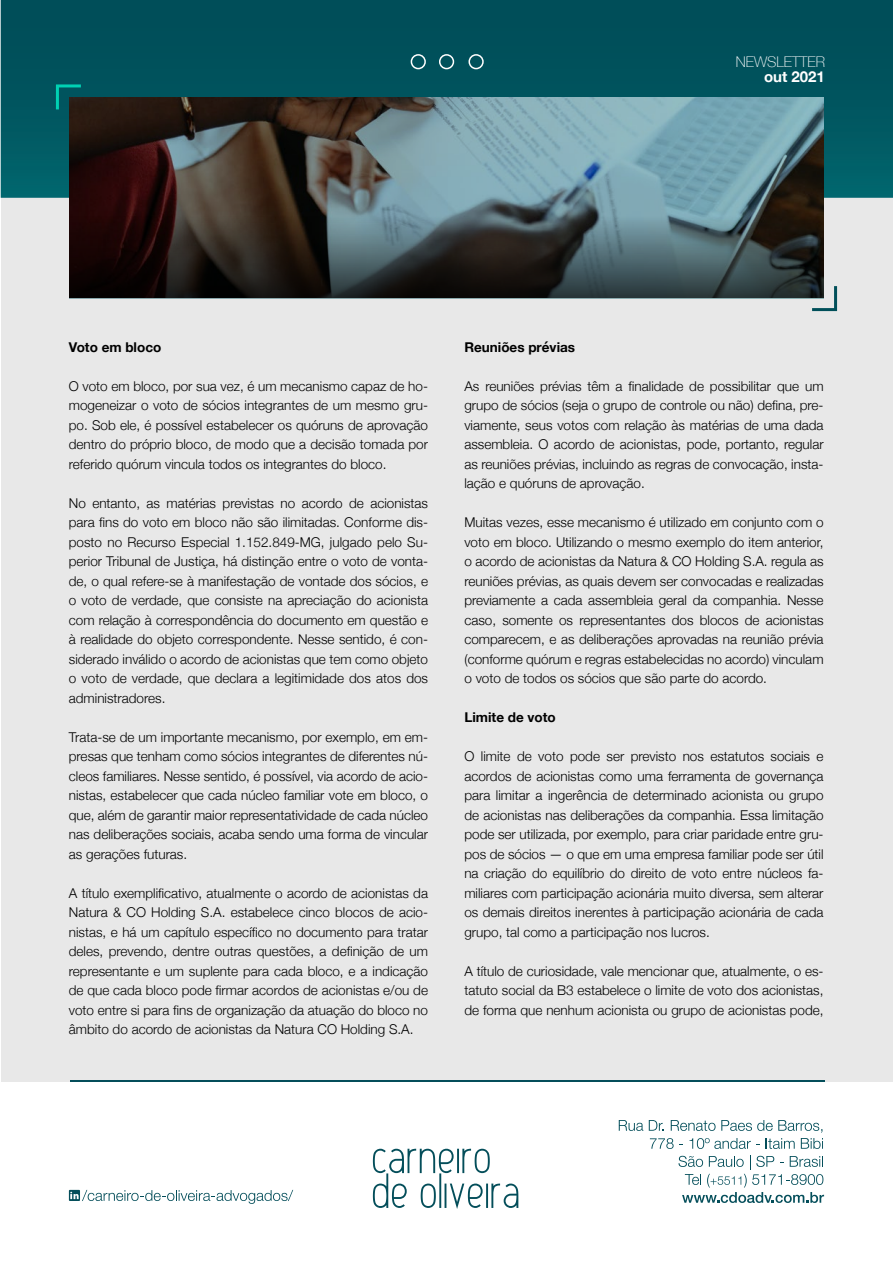
<style>
.page{position:relative;width:893px;height:1263px;background:#fff}
.page>*{position:absolute;margin:0;border:0;box-sizing:border-box;transform-origin:0 0}
.t1{font:700 15px "Helvetica Neue";color:#fff}
.t2{font:100 14.7px "Helvetica Neue";color:#fff}
.t3{font:300 13.5px/19.5px "Helvetica Neue";color:#000;text-align:justify}
.t4{font:700 13.5px "Helvetica Neue";color:#000}
</style>
<div class="page">
<div style="left:1px;top:2px;width:892px;height:1080px;background:#e8e8e8"></div>
<div style="left:1px;top:0;width:892px;height:198px;background:linear-gradient(to bottom,#004a55,#01646b)"></div>
<svg style="left:410px;top:53px;width:74px;height:17px"></svg>
<hr style="left:70px;top:1080px;width:754px;height:2px;background:#044e5a">
<svg style="left:373px;top:1149px;width:145px;height:60px"></svg>
<svg style="left:619px;top:1120px;width:24px;height:11px"></svg>
<svg style="left:649px;top:1120px;width:174px;height:29px"></svg>
<svg style="left:678px;top:1155px;width:146px;height:48px"></svg>
<svg style="left:69px;top:1190px;width:224px;height:14px"></svg>
<svg style="left:56px;top:84px;width:25px;height:25px"></svg>
<svg style="left:812px;top:286px;width:25px;height:25px"></svg>
<svg style="left:69px;top:98px;width:755px;height:89px;background:#5f7174"></svg>
<svg style="left:69px;top:187px;width:755px;height:20px;background:#5b676b"></svg>
<svg style="left:69px;top:207px;width:755px;height:91px;background:#333839"></svg>
<p class="t2" style="left:736px;top:50px;width:91px">NEWSLETTER</p>
<p class="t1" style="left:764px;top:65px;width:62px">out 2021</p>
<p class="t4" style="left:69px;top:336px;width:94px">Voto em bloco</p>
<p class="t3" style="left:69px;top:375px;width:361px">O voto em bloco, por sua vez, é um mecanismo capaz de ho&shy;mogeneizar o voto de sócios integrantes de um mesmo gru&shy;po. Sob ele, é possível estabelecer os quóruns de aprovação dentro do próprio bloco, de modo que a decisão tomada por referido quórum vincula todos os integrantes do bloco.</p>
<p class="t3" style="left:69px;top:492px;width:361px">No entanto, as matérias previstas no acordo de acionistas para fins do voto em bloco não são ilimitadas. Conforme dis&shy;posto no Recurso Especial 1.152.849-MG, julgado pelo Su&shy;perior Tribunal de Justiça, há distinção entre o voto de vonta&shy;de, o qual refere-se à manifestação de vontade dos sócios, e o voto de verdade, que consiste na apreciação do acionista com relação à correspondência do documento em questão e à realidade do objeto correspondente. Nesse sentido, é con&shy;siderado inválido o acordo de acionistas que tem como objeto o voto de verdade, que declara a legitimidade dos atos dos administradores.</p>
<p class="t3" style="left:69px;top:726px;width:361px">Trata-se de um importante mecanismo, por exemplo, em em&shy;presas que tenham como sócios integrantes de diferentes nú&shy;cleos familiares. Nesse sentido, é possível, via acordo de acio&shy;nistas, estabelecer que cada núcleo familiar vote em bloco, o que, além de garantir maior representatividade de cada núcleo nas deliberações sociais, acaba sendo uma forma de vincular as gerações futuras.</p>
<p class="t3" style="left:69px;top:882px;width:361px">A título exemplificativo, atualmente o acordo de acionistas da Natura &amp; CO Holding S.A. estabelece cinco blocos de acio&shy;nistas, e há um capítulo específico no documento para tratar deles, prevendo, dentre outras questões, a definição de um representante e um suplente para cada bloco, e a indicação de que cada bloco pode firmar acordos de acionistas e/ou de voto entre si para fins de organização da atuação do bloco no âmbito do acordo de acionistas da Natura CO Holding S.A.</p>
<p class="t4" style="left:464px;top:336px;width:112px">Reuniões prévias</p>
<p class="t3" style="left:464px;top:375px;width:361px">As reuniões prévias têm a finalidade de possibilitar que um grupo de sócios (seja o grupo de controle ou não) defina, pre&shy;viamente, seus votos com relação às matérias de uma dada assembleia. O acordo de acionistas, pode, portanto, regular as reuniões prévias, incluindo as regras de convocação, insta&shy;lação e quóruns de aprovação.</p>
<p class="t3" style="left:464px;top:512px;width:361px">Muitas vezes, esse mecanismo é utilizado em conjunto com o voto em bloco. Utilizando o mesmo exemplo do item anterior, o acordo de acionistas da Natura &amp; CO Holding S.A. regula as reuniões prévias, as quais devem ser convocadas e realizadas previamente a cada assembleia geral da companhia. Nesse caso, somente os representantes dos blocos de acionistas comparecem, e as deliberações aprovadas na reunião prévia (conforme quórum e regras estabelecidas no acordo) vinculam o voto de todos os sócios que são parte do acordo.</p>
<p class="t4" style="left:464px;top:707px;width:93px">Limite de voto</p>
<p class="t3" style="left:464px;top:746px;width:361px">O limite de voto pode ser previsto nos estatutos sociais e acordos de acionistas como uma ferramenta de governança para limitar a ingerência de determinado acionista ou grupo de acionistas nas deliberações da companhia. Essa limitação pode ser utilizada, por exemplo, para criar paridade entre gru&shy;pos de sócios — o que em uma empresa familiar pode ser útil na criação do equilíbrio do direito de voto entre núcleos fa&shy;miliares com participação acionária muito diversa, sem alterar os demais direitos inerentes à participação acionária de cada grupo, tal como a participação nos lucros.</p>
<p class="t3" style="left:464px;top:960px;width:361px">A título de curiosidade, vale mencionar que, atualmente, o es&shy;tatuto social da B3 estabelece o limite de voto dos acionistas, de forma que nenhum acionista ou grupo de acionistas pode,</p>
</div>
